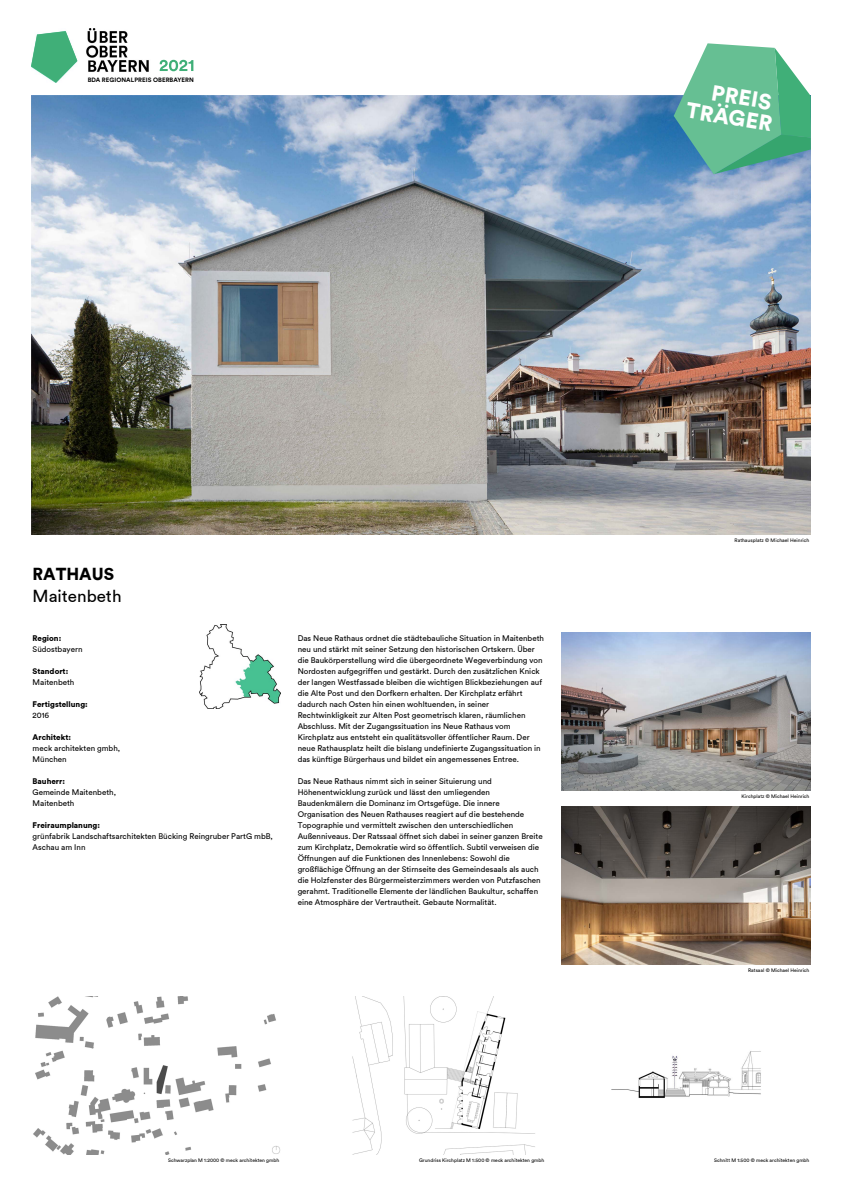
<style>
.page{position:relative;width:842px;height:1192px;background:#fff}
.page>*{position:absolute;margin:0;border:0;box-sizing:border-box;transform-origin:0 0}
.t1{font:900 21.7px "Circular Std";color:#fff}
.t2{font:17px "circularbook";color:#000}
.t3{font:17px "circularblack";color:#000}
.t4{font:8px/11px "circularbook";color:#000}
.t5{font:700 8px "circularblack";color:#000}
.t6{font:700 6.2px "Circular Std";letter-spacing:.01em;color:#000}
.t7{font:5px "circularbook";color:#000}
.t8{font:5px "Circular Std";letter-spacing:.005em;color:#000}
.t9{font:4px "circularbook";color:#000}
</style>
<div class="page">
<img style="left:77px;top:28px;width:108px;height:44px">
<img style="left:31px;top:96px;width:780px;height:439px">
<img style="left:200px;top:624px;width:81px;height:84px">
<img style="left:561px;top:632px;width:250px;height:159px">
<img style="left:561px;top:806px;width:250px;height:159px">
<img style="left:33px;top:996px;width:247px;height:159px">
<img style="left:352px;top:996px;width:183px;height:159px">
<img style="left:611px;top:1051px;width:150px;height:47px">
<svg style="left:160px;top:60px;width:33px;height:11px"></svg>
<svg style="left:31px;top:31px;width:46px;height:51px"></svg>
<svg style="left:674px;top:43px;width:137px;height:131px;background:#71bda1"></svg>
<p class="t6" style="left:88px;top:76px;width:108px">BDA REGIONALPREIS OBERBAYERN</p>
<h1 class="t1" style="left:714px;top:78px;width:62px;rotate:10deg">PREIS</h1>
<h1 class="t1" style="left:689px;top:95px;width:88px;rotate:10deg">TRÄGER</h1>
<h2 class="t3" style="left:33px;top:564px;width:83px">RATHAUS</h2>
<h2 class="t2" style="left:33px;top:587px;width:90px">Maitenbeth</h2>
<p class="t5" style="left:33px;top:634px;width:30px">Region:</p>
<p class="t4" style="left:33px;top:644px;width:51px">Südostbayern</p>
<p class="t5" style="left:33px;top:667px;width:37px">Standort:</p>
<p class="t4" style="left:33px;top:677px;width:43px">Maitenbeth</p>
<p class="t5" style="left:33px;top:700px;width:57px">Fertigstellung:</p>
<p class="t4" style="left:33px;top:710px;width:18px">2016</p>
<p class="t5" style="left:33px;top:733px;width:40px">Architekt:</p>
<p class="t4" style="left:33px;top:743px;width:89px">meck architekten gmbh,<br>München</p>
<p class="t5" style="left:33px;top:777px;width:34px">Bauherr:</p>
<p class="t4" style="left:33px;top:787px;width:85px">Gemeinde Maitenbeth,<br>Maitenbeth</p>
<p class="t5" style="left:33px;top:821px;width:69px">Freiraumplanung:</p>
<p class="t4" style="left:33px;top:831px;width:242px">grünfabrik Landschaftsarchitekten Bücking Reingruber PartG mbB,<br>Aschau am Inn</p>
<p class="t4" style="left:298px;top:633px;width:248px">Das Neue Rathaus ordnet die städtebauliche Situation in Maitenbeth neu und stärkt mit seiner Setzung den historischen Ortskern. Über die Baukörperstellung wird die übergeordnete Wegeverbindung von Nordosten aufgegriffen und gestärkt. Durch den zusätzlichen Knick der langen Westfassade bleiben die wichtigen Blickbeziehungen auf die Alte Post und den Dorfkern erhalten. Der Kirchplatz erfährt dadurch nach Osten hin einen wohltuenden, in seiner Rechtwinkligkeit zur Alten Post geometrisch klaren, räumlichen Abschluss. Mit der Zugangssituation ins Neue Rathaus vom Kirchplatz aus entsteht ein qualitätsvoller öffentlicher Raum. Der neue Rathausplatz heilt die bislang undefinierte Zugangssituation in das künftige Bürgerhaus und bildet ein angemessenes Entree.</p>
<p class="t4" style="left:298px;top:776px;width:247px">Das Neue Rathaus nimmt sich in seiner Situierung und Höhenentwicklung zurück und lässt den umliegenden Baudenkmälern die Dominanz im Ortsgefüge. Die innere Organisation des Neuen Rathauses reagiert auf die bestehende Topographie und vermittelt zwischen den unterschiedlichen Außenniveaus. Der Ratssaal öffnet sich dabei in seiner ganzen Breite zum Kirchplatz, Demokratie wird so öffentlich. Subtil verweisen die Öffnungen auf die Funktionen des Innenlebens: Sowohl die großflächige Öffnung an der Stirnseite des Gemeindesaals als auch die Holzfenster des Bürgermeisterzimmers werden von Putzfaschen gerahmt. Traditionelle Elemente der ländlichen Baukultur, schaffen eine Atmosphäre der Vertrautheit. Gebaute Normalität.</p>
<p class="t9" style="left:750px;top:537px;width:61px">Rathausplatz © Michael Heinrich</p>
<p class="t8" style="left:735px;top:537px;width:76px">Rathausplatz © Michael Heinrich</p>
<p class="t7" style="left:741px;top:793px;width:69px">Kirchplatz © Michael Heinrich</p>
<p class="t7" style="left:748px;top:967px;width:63px">Ratsaal © Michael Heinrich</p>
<p class="t7" style="left:168px;top:1157px;width:113px">Schwarzplan M 1:2000 © meck architekten gmbh</p>
<p class="t7" style="left:419px;top:1157px;width:127px">Grundriss Kirchplatz M 1:500 © meck architekten gmbh</p>
<p class="t7" style="left:714px;top:1157px;width:97px">Schnitt M 1:500 © meck architekten gmbh</p>
</div>
